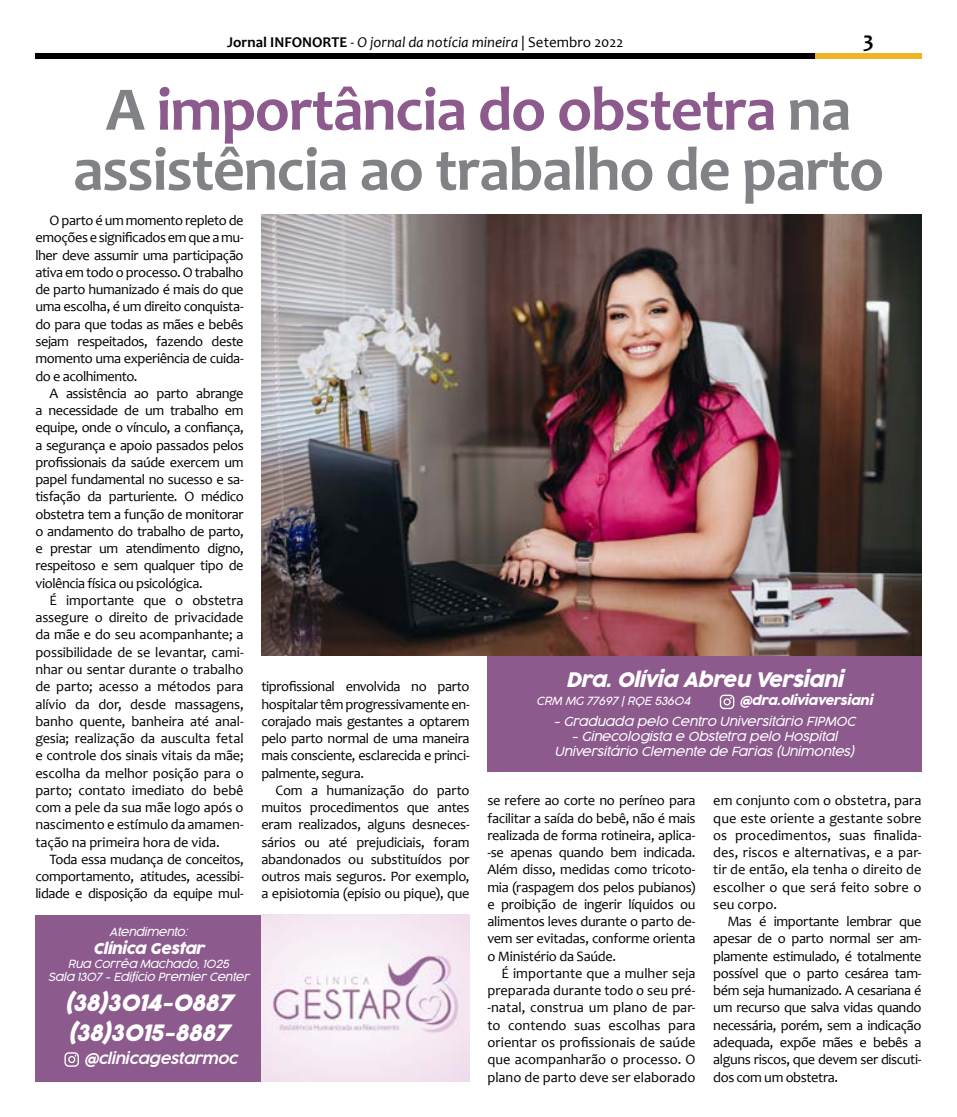
<style>
.page{position:relative;width:957px;height:1117px;background:#fff}
.page>*{position:absolute;margin:0;border:0;box-sizing:border-box;transform-origin:0 0}
.t1{font:700 62.5px/60px "Candara";letter-spacing:-.02em;color:#808285;text-align:center}
.t2{font:italic 22.5px/29.5px "Cocogoose Pro";letter-spacing:-.03em;color:#fff}
.t3{font:700 22.5px "Candara";color:#000}
.t4{font:italic 20px "Cocogoose Pro";letter-spacing:-.03em;color:#fff}
.t5{font:italic 15px "Candara";color:#000}
.t6{font:italic 300 15px "Cocogoose Pro";letter-spacing:-.03em;color:#fff}
.t7{font:italic 15px "Cocogoose Pro";letter-spacing:-.03em;color:#fff}
.t8{font:14.38px/17.2px "Candara";letter-spacing:-.025em;color:#000;text-align:justify}
.t9{font:italic 300 12.5px/15px "Cocogoose Pro";letter-spacing:-.02em;color:#fff;text-align:center}
.t10{font:italic 12.5px "Cocogoose Pro";letter-spacing:-.02em;color:#fff}
.t11{font:italic 300 11.25px/13.5px "Cocogoose Pro";letter-spacing:-.03em;color:#fff;text-align:center}
.s1{font-weight:700;font-style:normal}
.s2{font-style:normal}
.s3{color:#8c5a8d}
</style>
<div class="page">
<div style="left:815px;top:53px;width:106px;height:6px;background:#f1b424"></div>
<div style="left:35px;top:53px;width:780px;height:6px;background:#000"></div>
<div style="left:487px;top:655px;width:434px;height:116px;background:#8c5a8d"></div>
<div style="left:35px;top:914px;width:226px;height:167px;background:#8c5a8d"></div>
<img style="left:261px;top:215px;width:660px;height:440px">
<img style="left:261px;top:914px;width:208px;height:167px">
<svg style="left:64px;top:1052px;width:15px;height:14px"></svg>
<svg style="left:720px;top:694px;width:14px;height:15px"></svg>
<p class="t5" style="left:227px;top:33px;width:397px"><span class="s1">Jornal INFONORTE</span> - O jornal da notícia mineira <span class="s2">| Setembro 2022</span></p>
<h2 class="t3" style="left:863px;top:26px;width:12px">3</h2>
<h1 class="t1" style="left:73px;top:79px;width:812px">A <span class="s3">importância do obstetra</span> na assistência ao trabalho de parto</h1>
<p class="t8" style="left:35px;top:212px;width:210px;text-indent:14px">O parto é um momento repleto de emoções e significados em que a mu&shy;lher deve assumir uma participação ativa em todo o processo. O trabalho de parto humanizado é mais do que uma escolha, é um direito conquista&shy;do para que todas as mães e bebês sejam respeitados, fazendo deste momento uma experiência de cuida&shy;do e acolhimento.</p>
<p class="t8" style="left:35px;top:384px;width:210px;text-indent:14px">A assistência ao parto abrange a necessidade de um trabalho em equipe, onde o vínculo, a confiança, a segurança e apoio passados pelos profissionais da saúde exercem um papel fundamental no sucesso e sa&shy;tisfação da parturiente. O médico obstetra tem a função de monitorar o andamento do trabalho de parto, e prestar um atendimento digno, respeitoso e sem qualquer tipo de violência física ou psicológica.</p>
<p class="t8" style="left:35px;top:591px;width:210px;text-indent:14px">É importante que o obstetra assegure o direito de privacidade da mãe e do seu acompanhante; a possibilidade de se levantar, cami&shy;nhar ou sentar durante o trabalho de parto; acesso a métodos para alívio da dor, desde massagens, banho quente, banheira até anal&shy;gesia; realização da ausculta fetal e controle dos sinais vitais da mãe; escolha da melhor posição para o parto; contato imediato do bebê com a pele da sua mãe logo após o nascimento e estímulo da amamen&shy;tação na primeira hora de vida.</p>
<p class="t8" style="left:35px;top:850px;width:210px;text-indent:14px">Toda essa mudança de conceitos, comportamento, atitudes, acessibi&shy;lidade e disposição da equipe mul-</p>
<p class="t11" style="left:109px;top:925px;width:80px">Atendimento:</p>
<p class="t7" style="left:93px;top:938px;width:113px">Clínica Gestar</p>
<p class="t11" style="left:48px;top:956px;width:203px">Rua Corrêa Machado, 1025<br>Sala 1307 - Edifício Premier Center</p>
<h2 class="t2" style="left:64px;top:988px;width:170px">(38)3014-0887 (38)3015-8887</h2>
<p class="t6" style="left:84px;top:1047px;width:155px">@clinicagestarmoc</p>
<h3 class="t4" style="left:566px;top:665px;width:279px">Dra. Olívia Abreu Versiani</h3>
<p class="t11" style="left:536px;top:693px;width:156px">CRM MG 77697 | RQE 53604</p>
<p class="t10" style="left:740px;top:691px;width:134px">@dra.oliviaversiani</p>
<p class="t9" style="left:553px;top:713px;width:303px">- Graduada pelo Centro Universitário FIPMOC</p>
<p class="t9" style="left:554px;top:728px;width:301px">- Ginecologista e Obstetra pelo Hospital<br>Universitário Clemente de Farias (Unimontes)</p>
<p class="t8" style="left:261px;top:677px;width:210px">tiprofissional envolvida no parto hospitalar têm progressivamente en&shy;corajado mais gestantes a optarem pelo parto normal de uma maneira mais consciente, esclarecida e princi&shy;palmente, segura.</p>
<p class="t8" style="left:261px;top:781px;width:210px;text-indent:14px">Com a humanização do parto muitos procedimentos que antes eram realizados, alguns desneces&shy;sários ou até prejudiciais, foram abandonados ou substituídos por outros mais seguros. Por exemplo, a episiotomia (episio ou pique), que</p>
<p class="t8" style="left:487px;top:791px;width:210px">se refere ao corte no períneo para facilitar a saída do bebê, não é mais realizada de forma rotineira, aplica--se apenas quando bem indicada.<br>Além disso, medidas como tricoto&shy;mia (raspagem dos pelos pubianos) e proibição de ingerir líquidos ou alimentos leves durante o parto de&shy;vem ser evitadas, conforme orienta o Ministério da Saúde.</p>
<p class="t8" style="left:487px;top:964px;width:210px;text-indent:14px">É importante que a mulher seja preparada durante todo o seu pré--natal, construa um plano de par&shy;to contendo suas escolhas para orientar os profissionais de saúde que acompanharão o processo. O plano de parto deve ser elaborado</p>
<p class="t8" style="left:713px;top:791px;width:210px">em conjunto com o obstetra, para que este oriente a gestante sobre os procedimentos, suas finalida&shy;des, riscos e alternativas, e a par&shy;tir de então, ela tenha o direito de escolher o que será feito sobre o seu corpo.</p>
<p class="t8" style="left:713px;top:912px;width:210px;text-indent:14px">Mas é importante lembrar que apesar de o parto normal ser am&shy;plamente estimulado, é totalmente possível que o parto cesárea tam&shy;bém seja humanizado. A cesariana é um recurso que salva vidas quando necessária, porém, sem a indicação adequada, expõe mães e bebês a alguns riscos, que devem ser discuti&shy;dos com um obstetra.</p>
</div>
